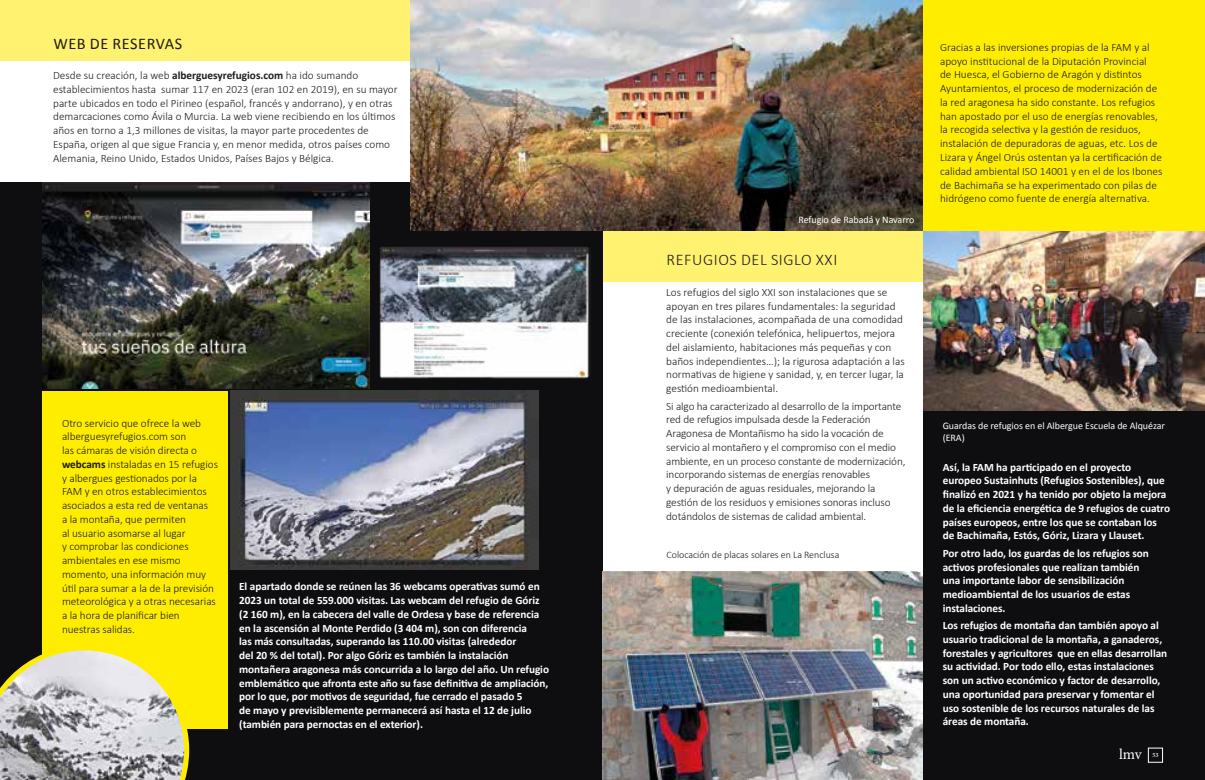
<style>
.page{position:relative;width:1205px;height:780px;background:#fff}
.page>*{position:absolute;margin:0;border:0;box-sizing:border-box;transform-origin:0 0}
.t1{font:300 16.25px "Calibri";letter-spacing:.035em;color:#1d1d1b}
.t2{font:16.25px "Calibri";letter-spacing:.035em;color:#1d1d1b}
.t3{font:15px "Minion Pro";color:#fff}
.t4{font:300 11.25px/13.8px "Calibri";letter-spacing:-.005em;color:#1d1d1b}
.t5{font:700 11.25px/13.8px "Calibri";letter-spacing:-.005em;color:#fff}
.t6{font:10px/12.5px "Calibri";letter-spacing:-.005em;color:#fff}
.t7{font:300 10px "Calibri";letter-spacing:-.005em;color:#1d1d1b}
.t8{font:600 6.25px "Minion Pro";color:#fff}
.s1{font-weight:700}
</style>
<div class="page">
<div style="left:923px;top:183px;width:282px;height:597px;background:#0e0e10"></div>
<img style="left:923px;top:230px;width:282px;height:180px">
<div style="left:922px;top:0;width:283px;height:230px;background:#ffed00"></div>
<div style="left:602px;top:229px;width:320px;height:52px;background:#fff271"></div>
<div style="left:0;top:183px;width:602px;height:597px;background:#0e0e10"></div>
<div style="left:43px;top:391px;width:185px;height:337px;background:#ffed00"></div>
<img style="left:230px;top:390px;width:309px;height:179px">
<div style="left:0;top:0;width:411px;height:60px;background:#fff271"></div>
<img style="left:42px;top:183px;width:327px;height:205px">
<svg style="left:0;top:645px;width:189px;height:135px"></svg>
<img style="left:379px;top:247px;width:212px;height:132px">
<img style="left:602px;top:571px;width:320px;height:209px">
<img style="left:410px;top:0;width:512px;height:230px">
<h1 class="t2" style="left:53px;top:33px;width:130px">WEB DE RESERVAS</h1>
<p class="t4" style="left:53px;top:68px;width:346px">Desde su creación, la web <span class="s1">alberguesyrefugios.com</span> ha ido sumando establecimientos hasta sumar 117 en 2023 (eran 102 en 2019), en su mayor parte ubicados en todo el Pirineo (español, francés y andorrano), y en otras demarcaciones como Ávila o Murcia. La web viene recibiendo en los últimos años en torno a 1,3 millones de visitas, la mayor parte procedentes de España, origen al que sigue Francia y, en menor medida, otros países como Alemania, Reino Unido, Estados Unidos, Países Bajos y Bélgica.</p>
<p class="t4" style="left:62px;top:416px;width:158px">Otro servicio que ofrece la web alberguesyrefugios.com son<br>las cámaras de visión directa o <span class="s1">webcams</span> instaladas en 15 refugios y albergues gestionados por la<br>FAM y en otros establecimientos asociados a esta red de ventanas<br>a la montaña, que permiten<br>al usuario asomarse al lugar<br>y comprobar las condiciones ambientales en ese mismo momento, una información muy útil para sumar a la de la previsión meteorológica y a otras necesarias a la hora de planificar bien nuestras salidas.</p>
<p class="t5" style="left:239px;top:579px;width:311px">El apartado donde se reúnen las 36 webcams operativas sumó en 2023 un total de 559.000 visitas. Las webcam del refugio de Góriz (2 160 m), en la cabecera del valle de Ordesa y base de referencia en la ascensión al Monte Perdido (3 404 m), son con diferencia<br>las más consultadas, superando las 110.00 visitas (alrededor<br>del 20 % del total). Por algo Góriz es también la instalación montañera aragonesa más concurrida a lo largo del año. Un refugio emblemático que afronta este año su fase definitiva de ampliación, por lo que, por motivos de seguridad, fue cerrado el pasado 5<br>de mayo y previsiblemente permanecerá así hasta el 12 de julio (también para pernoctas en el exterior).</p>
<p class="t6" style="left:798px;top:213px;width:117px">Refugio de Rabadá y Navarro</p>
<h1 class="t1" style="left:666px;top:249px;width:172px">REFUGIOS DEL SIGLO XXI</h1>
<p class="t4" style="left:666px;top:285px;width:240px">Los refugios del siglo XXI son instalaciones que se apoyan en tres pilares fundamentales: la seguridad de las instalaciones, acompañada de una comodidad creciente (conexión telefónica, helipuertos, mejora del aislamiento, habitaciones más pequeñas y con baños independientes…); la rigurosa adaptación a las normativas de higiene y sanidad, y, en tercer lugar, la gestión medioambiental.</p>
<p class="t4" style="left:666px;top:399px;width:241px">Si algo ha caracterizado al desarrollo de la importante red de refugios impulsada desde la Federación Aragonesa de Montañismo ha sido la vocación de servicio al montañero y el compromiso con el medio ambiente, en un proceso constante de modernización, incorporando sistemas de energías renovables<br>y depuración de aguas residuales, mejorando la gestión de los residuos y emisiones sonoras incluso dotándolos de sistemas de calidad ambiental.</p>
<p class="t7" style="left:666px;top:548px;width:174px">Colocación de placas solares en La Renclusa</p>
<p class="t4" style="left:940px;top:40px;width:224px">Gracias a las inversiones propias de la FAM y al apoyo institucional de la Diputación Provincial<br>de Huesca, el Gobierno de Aragón y distintos Ayuntamientos, el proceso de modernización de la red aragonesa ha sido constante. Los refugios han apostado por el uso de energías renovables, la recogida selectiva y la gestión de residuos, instalación de depuradoras de aguas, etc. Los de Lizara y Ángel Orús ostentan ya la certificación de calidad ambiental ISO 14001 y en el de los Ibones de Bachimaña se ha experimentado con pilas de hidrógeno como fuente de energía alternativa.</p>
<p class="t6" style="left:943px;top:419px;width:224px">Guardas de refugios en el Albergue Escuela de Alquézar (ERA)</p>
<p class="t5" style="left:943px;top:460px;width:229px">Así, la FAM ha participado en el proyecto europeo Sustainhuts (Refugios Sostenibles), que finalizó en 2021 y ha tenido por objeto la mejora de la eficiencia energética de 9 refugios de cuatro países europeos, entre los que se contaban los de Bachimaña, Estós, Góriz, Lizara y Llauset.</p>
<p class="t5" style="left:943px;top:546px;width:208px">Por otro lado, los guardas de los refugios son activos profesionales que realizan también una importante labor de sensibilización medioambiental de los usuarios de estas instalaciones.</p>
<p class="t5" style="left:943px;top:618px;width:226px">Los refugios de montaña dan también apoyo al usuario tradicional de la montaña, a ganaderos, forestales y agricultores que en ellas desarrollan su actividad. Por todo ello, estas instalaciones son un activo económico y factor de desarrollo, una oportunidad para preservar y fomentar el uso sostenible de los recursos naturales de las áreas de montaña.</p>
<h2 class="t3" style="left:1119px;top:744px;width:24px">lmv</h2>
<p class="t8" style="left:1152px;top:750px;width:8px">53</p>
</div>
